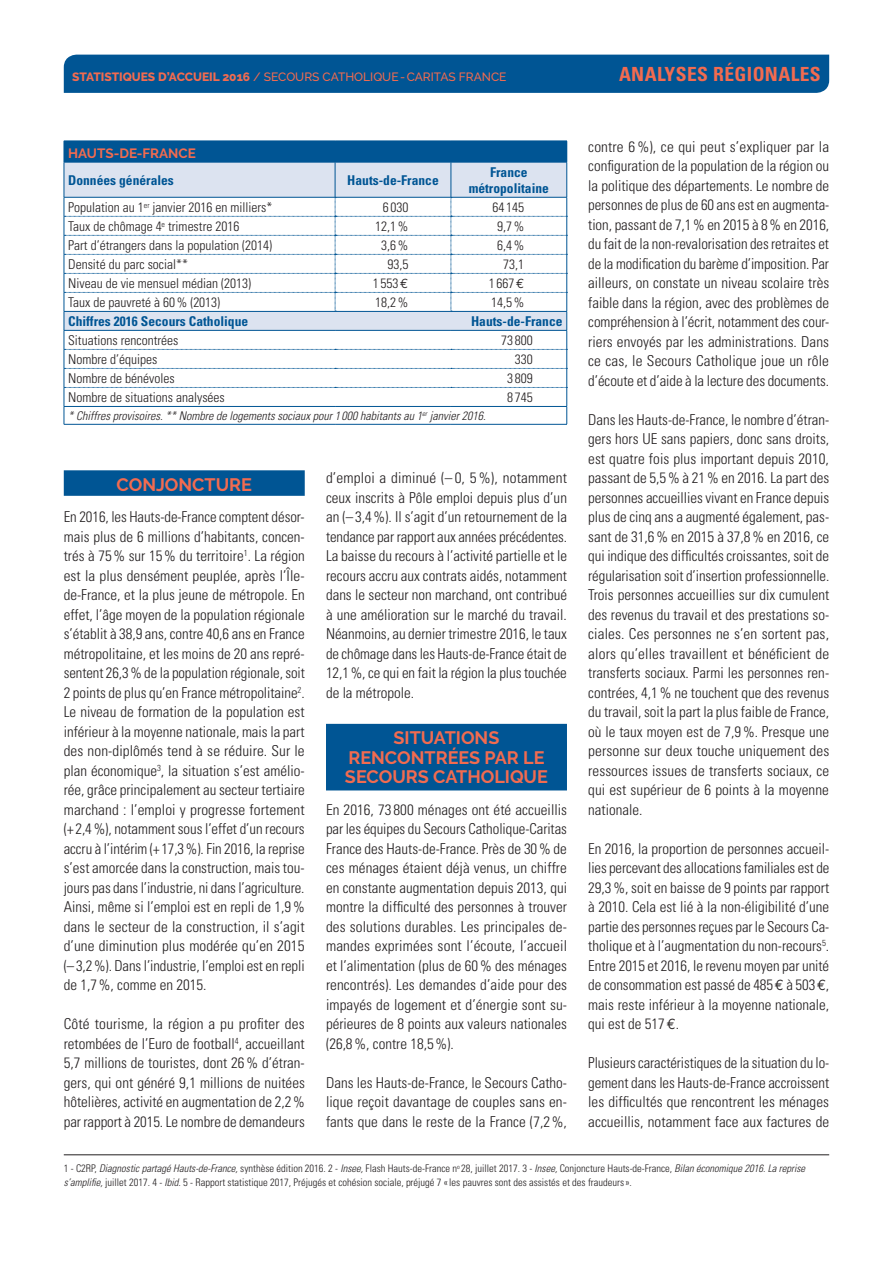
<style>
.page{position:relative;width:893px;height:1263px;background:#fff}
.page>*{position:absolute;margin:0;border:0;box-sizing:border-box;transform-origin:0 0}
.t1{font:700 condensed 19.5px "Univers";letter-spacing:.02em;color:#f26b50}
.t2{font:700 18px/19.5px "Raleway";color:#f26b50;text-align:center}
.t3{font:300 condensed 15px/19.5px "Univers";color:#231f20;text-align:justify}
.t4{font:300 condensed 13.5px "Univers";color:#231f20}
.t5{font:700 condensed 13.5px/16.2px "Univers";color:#005594;text-align:center}
.t6{font:700 13.5px "Raleway";color:#f26b50}
.t7{font:italic 300 condensed 12px "Univers";color:#231f20}
.t8{font:500 12px "Raleway";color:#f26b50}
.t9{font:300 condensed 10.5px/13.5px "Univers";color:#231f20}
.s1{font-weight:800}
.s2{font-family:"Euro Mono";font-weight:400;font-stretch:normal}
.s3{font-style:italic}
</style>
<div class="page">
<div style="left:64px;top:55px;width:765px;height:38px;background:#005594"></div>
<div style="left:64px;top:470px;width:241px;height:26px;background:#005594"></div>
<hr style="left:64px;top:1154px;width:765px;height:1px;background:#231f20">
<div style="left:64px;top:141px;width:503px;height:21px;background:#005594"></div>
<div style="left:65px;top:163px;width:501px;height:34px;background:#dce3f0"></div>
<hr style="left:64px;top:162px;width:271px;height:1px;background:#005594">
<hr style="left:64px;top:162px;width:1px;height:35px;background:#005594">
<hr style="left:335px;top:162px;width:116px;height:1px;background:#005594">
<hr style="left:335px;top:162px;width:1px;height:35px;background:#005594">
<hr style="left:451px;top:162px;width:116px;height:1px;background:#005594">
<hr style="left:451px;top:162px;width:1px;height:35px;background:#005594">
<hr style="left:566px;top:162px;width:1px;height:35px;background:#005594">
<hr style="left:64px;top:424px;width:271px;height:1px;background:#005594">
<hr style="left:335px;top:424px;width:116px;height:1px;background:#005594">
<hr style="left:451px;top:424px;width:116px;height:1px;background:#005594">
<svg style="left:64px;top:197px;width:503px;height:227px"></svg>
<div style="left:326px;top:724px;width:241px;height:25px;background:#005594"></div>
<div style="left:326px;top:742px;width:241px;height:27px;background:#005594"></div>
<div style="left:326px;top:760px;width:241px;height:30px;background:#005594"></div>
<p class="t8" style="left:72px;top:70px;width:436px"><span class="s1">STATISTIQUES D’ACCUEIL 2016</span> / SECOURS CATHOLIQUE-CARITAS FRANCE</p>
<h1 class="t1" style="left:619px;top:62px;width:203px">ANALYSES RÉGIONALES</h1>
<p class="t3" style="left:588px;top:136px;width:242px">contre 6%), ce qui peut s’expliquer par la configuration de la population de la région ou la politique des départements. Le nombre de personnes de plus de 60 ans est en augmenta&shy;tion, passant de 7,1% en 2015 à 8% en 2016, du fait de la non-revalorisation des retraites et de la modification du barème d’imposition. Par ailleurs, on constate un niveau scolaire très faible dans la région, avec des problèmes de compréhension à l’écrit, notamment des cour&shy;riers envoyés par les administrations. Dans ce cas, le Secours Catholique joue un rôle d’écoute et d’aide à la lecture des documents.</p>
<p class="t3" style="left:588px;top:409px;width:243px">Dans les Hauts-de-France, le nombre d’étran&shy;gers hors UE sans papiers, donc sans droits, est quatre fois plus important depuis 2010, passant de 5,5% à 21% en 2016. La part des personnes accueillies vivant en France depuis plus de cinq ans a augmenté également, pas&shy;sant de 31,6% en 2015 à 37,8% en 2016, ce qui indique des difficultés croissantes, soit de régularisation soit d’insertion professionnelle.<br>Trois personnes accueillies sur dix cumulent des revenus du travail et des prestations so&shy;ciales. Ces personnes ne s’en sortent pas, alors qu’elles travaillent et bénéficient de transferts sociaux. Parmi les personnes ren&shy;contrées, 4,1% ne touchent que des revenus du travail, soit la part la plus faible de France, où le taux moyen est de 7,9%. Presque une personne sur deux touche uniquement des ressources issues de transferts sociaux, ce qui est supérieur de 6 points à la moyenne nationale.</p>
<p class="t3" style="left:588px;top:838px;width:243px">En 2016, la proportion de personnes accueil&shy;lies percevant des allocations familiales est de 29,3%, soit en baisse de 9 points par rapport à 2010. Cela est lié à la non-éligibilité d’une partie des personnes reçues par le Secours Ca&shy;tholique et à l’augmentation du non-recours<sup>5</sup>.<br>Entre 2015 et 2016, le revenu moyen par unité de consommation est passé de 485<span class="s2">€</span> à 503<span class="s2">€</span>, mais reste inférieur à la moyenne nationale, qui est de 517<span class="s2">€</span>.</p>
<p class="t3" style="left:588px;top:1053px;width:243px">Plusieurs caractéristiques de la situation du lo&shy;gement dans les Hauts-de-France accroissent les difficultés que rencontrent les ménages accueillis, notamment face aux factures de</p>
<p class="t6" style="left:68px;top:145px;width:129px">HAUTS-DE-FRANCE</p>
<p class="t5" style="left:68px;top:172px;width:107px">Données générales</p>
<p class="t5" style="left:347px;top:172px;width:93px">Hauts-de-France</p>
<p class="t5" style="left:469px;top:164px;width:82px">France métropolitaine</p>
<p class="t4" style="left:68px;top:199px;width:206px">Population au 1<sup>er</sup> janvier 2016 en milliers*</p>
<p class="t4" style="left:383px;top:199px;width:27px">6 030</p>
<p class="t4" style="left:493px;top:199px;width:33px">64 145</p>
<p class="t4" style="left:68px;top:218px;width:173px">Taux de chômage 4<sup>e</sup> trimestre 2016</p>
<p class="t4" style="left:375px;top:218px;width:35px">12,1%</p>
<p class="t4" style="left:497px;top:218px;width:29px">9,7%</p>
<p class="t4" style="left:68px;top:237px;width:205px">Part d’étrangers dans la population (2014)</p>
<p class="t4" style="left:381px;top:237px;width:29px">3,6%</p>
<p class="t4" style="left:497px;top:237px;width:29px">6,4%</p>
<p class="t4" style="left:68px;top:256px;width:121px">Densité du parc social**</p>
<p class="t4" style="left:387px;top:256px;width:22px">93,5</p>
<p class="t4" style="left:503px;top:256px;width:22px">73,1</p>
<p class="t4" style="left:68px;top:275px;width:184px">Niveau de vie mensuel médian (2013)</p>
<p class="t4" style="left:373px;top:275px;width:37px">1553<span class="s2">€</span></p>
<p class="t4" style="left:489px;top:275px;width:37px">1667<span class="s2">€</span></p>
<p class="t4" style="left:68px;top:294px;width:154px">Taux de pauvreté à 60% (2013)</p>
<p class="t4" style="left:375px;top:294px;width:35px">18,2%</p>
<p class="t4" style="left:491px;top:294px;width:35px">14,5%</p>
<p class="t5" style="left:68px;top:313px;width:181px">Chiffres 2016 Secours Catholique</p>
<p class="t5" style="left:471px;top:313px;width:93px">Hauts-de-France</p>
<p class="t4" style="left:68px;top:332px;width:112px">Situations rencontrées</p>
<p class="t4" style="left:501px;top:332px;width:33px">73 800</p>
<p class="t4" style="left:68px;top:351px;width:91px">Nombre d’équipes</p>
<p class="t4" style="left:515px;top:351px;width:19px">330</p>
<p class="t4" style="left:68px;top:370px;width:108px">Nombre de bénévoles</p>
<p class="t4" style="left:507px;top:370px;width:27px">3 809</p>
<p class="t4" style="left:68px;top:389px;width:158px">Nombre de situations analysées</p>
<p class="t4" style="left:507px;top:389px;width:27px">8 745</p>
<p class="t7" style="left:68px;top:409px;width:419px">* Chiffres provisoires. ** Nombre de logements sociaux pour 1 000 habitants au 1<sup>er</sup> janvier 2016.</p>
<p class="t3" style="left:326px;top:468px;width:243px">d’emploi a diminué (– 0, 5%), notamment ceux inscrits à Pôle emploi depuis plus d’un an (– 3,4%). Il s’agit d’un retournement de la tendance par rapport aux années précédentes.<br>La baisse du recours à l’activité partielle et le recours accru aux contrats aidés, notamment dans le secteur non marchand, ont contribué à une amélioration sur le marché du travail.<br>Néanmoins, au dernier trimestre 2016, le taux de chômage dans les Hauts-de-France était de 12,1%, ce qui en fait la région la plus touchée de la métropole.</p>
<p class="t2" style="left:345px;top:728px;width:204px">SITUATIONS<br>RENCONTRÉES PAR LE<br>SECOURS CATHOLIQUE</p>
<p class="t3" style="left:326px;top:799px;width:243px">En 2016, 73 800 ménages ont été accueillis par les équipes du Secours Catholique-Caritas France des Hauts-de-France. Près de 30% de ces ménages étaient déjà venus, un chiffre en constante augmentation depuis 2013, qui montre la difficulté des personnes à trouver des solutions durables. Les principales de&shy;mandes exprimées sont l’écoute, l’accueil et l’alimentation (plus de 60% des ménages rencontrés). Les demandes d’aide pour des impayés de logement et d’énergie sont su&shy;périeures de 8 points aux valeurs nationales (26,8%, contre 18,5%).</p>
<p class="t3" style="left:326px;top:1072px;width:242px">Dans les Hauts-de-France, le Secours Catho&shy;lique reçoit davantage de couples sans en&shy;fants que dans le reste de la France (7,2%,</p>
<p class="t2" style="left:117px;top:475px;width:137px">CONJONCTURE</p>
<p class="t3" style="left:64px;top:507px;width:243px">En 2016, les Hauts-de-France comptent désor&shy;mais plus de 6 millions d’habitants, concen&shy;trés à 75% sur 15% du territoire<sup>1</sup>. La région est la plus densément peuplée, après l’Île&shy;de-France, et la plus jeune de métropole. En effet, l’âge moyen de la population régionale s’établit à 38,9 ans, contre 40,6 ans en France métropolitaine, et les moins de 20 ans repré&shy;sentent 26,3% de la population régionale, soit 2 points de plus qu’en France métropolitaine<sup>2</sup>.<br>Le niveau de formation de la population est inférieur à la moyenne nationale, mais la part des non-diplômés tend à se réduire. Sur le plan économique<sup>3</sup>, la situation s’est amélio&shy;rée, grâce principalement au secteur tertiaire marchand : l’emploi y progresse fortement (+ 2,4%), notamment sous l’effet d’un recours accru à l’intérim (+ 17,3%). Fin 2016, la reprise s’est amorcée dans la construction, mais tou&shy;jours pas dans l’industrie, ni dans l’agriculture.<br>Ainsi, même si l’emploi est en repli de 1,9% dans le secteur de la construction, il s’agit d’une diminution plus modérée qu’en 2015 (–3,2%). Dans l’industrie, l’emploi est en repli de 1,7%, comme en 2015.</p>
<p class="t3" style="left:64px;top:1014px;width:243px">Côté tourisme, la région a pu profiter des retombées de l’Euro de football<sup>4</sup>, accueillant 5,7 millions de touristes, dont 26% d’étran&shy;gers, qui ont généré 9,1 millions de nuitées hôtelières, activité en augmentation de 2,2% par rapport à 2015. Le nombre de demandeurs</p>
<p class="t9" style="left:64px;top:1161px;width:743px">1 - C2RP, <span class="s3">Diagnostic partagé Hauts-de-France,</span> synthèse édition 2016. 2 - <span class="s3">Insee,</span> Flash Hauts-de-France n<sup>o</sup> 28, juillet 2017. 3 - <span class="s3">Insee,</span> Conjoncture Hauts-de-France, <span class="s3">Bilan économique 2016. La reprise s’amplifie,</span> juillet 2017. 4 - <span class="s3">Ibid.</span> 5 - Rapport statistique 2017, Préjugés et cohésion sociale, préjugé 7 «les pauvres sont des assistés et des fraudeurs».</p>
</div>
